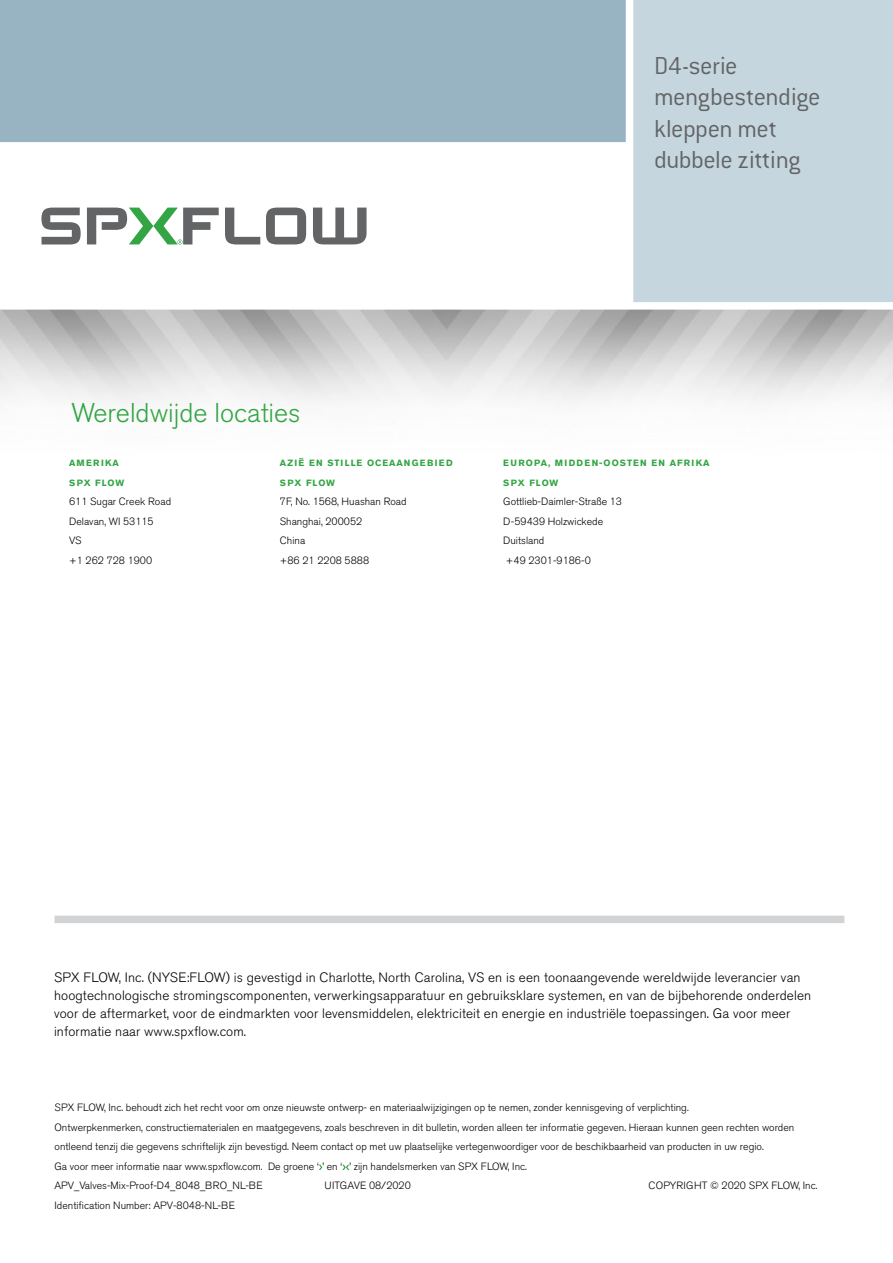
<style>
.page{position:relative;width:893px;height:1263px;background:#fff}
.page>*{position:absolute;margin:0;border:0;box-sizing:border-box;transform-origin:0 0}
.t1{font:300 27px/31.5px "Conduit ITC Std";letter-spacing:-.015em;color:#636466}
.t2{font:300 27px "Akzidenz Grotesk BE";color:#33a544}
.t3{font:300 13.5px/18px "Akzidenz Grotesk BE";letter-spacing:.01em;color:#000}
.t4{font:300 10.5px/19.5px "Akzidenz Grotesk BE";color:#000}
.t5{font:700 9px/19.5px "Akzidenz Grotesk BE";letter-spacing:.11em;color:#33a544}
</style>
<div class="page">
<div style="left:0;top:0;width:626px;height:146px;background:#98b4c2"></div>
<div style="left:631px;top:0;width:262px;height:306px;background:#c5d6df"></div>
<div style="left:0;top:142px;width:629px;height:8px;background:#fff"></div>
<div style="left:626px;top:0;width:7px;height:306px;background:#fff"></div>
<div style="left:0;top:302px;width:893px;height:8px;background:#fff"></div>
<svg style="left:41px;top:208px;width:40px;height:36px"></svg>
<svg style="left:266px;top:208px;width:40px;height:36px"></svg>
<svg style="left:225px;top:208px;width:35px;height:36px"></svg>
<svg style="left:313px;top:208px;width:54px;height:36px"></svg>
<svg style="left:87px;top:208px;width:132px;height:36px"></svg>
<div style="left:55px;top:916px;width:789px;height:7px;background:#d1d3d4"></div>
<svg style="left:319px;top:1165px;width:3px;height:5px"></svg>
<svg style="left:342px;top:1165px;width:7px;height:5px"></svg>
<h1 class="t1" style="left:654px;top:50px;width:168px">D4-serie mengbestendige kleppen met dubbele zitting</h1>
<h1 class="t2" style="left:71px;top:398px;width:231px">Wereldwijde locaties</h1>
<p class="t5" style="left:69px;top:453px;width:57px">AMERIKA<br>SPX FLOW</p>
<p class="t4" style="left:69px;top:492px;width:103px">611 Sugar Creek Road<br>Delavan, WI 53115<br>VS<br>+1 262 728 1900</p>
<p class="t5" style="left:280px;top:453px;width:174px">AZIË EN STILLE OCEAANGEBIED<br>SPX FLOW</p>
<p class="t4" style="left:280px;top:492px;width:128px">7F, No. 1568, Huashan Road<br>Shanghai, 200052<br>China<br>+86 21 2208 5888</p>
<p class="t5" style="left:503px;top:453px;width:208px">EUROPA, MIDDEN-OOSTEN EN AFRIKA<br>SPX FLOW</p>
<p class="t4" style="left:503px;top:492px;width:120px">Gottlieb-Daimler-Straße 13<br>D-59439 Holzwickede<br>Duitsland<br>+49 2301-9186-0</p>
<p class="t3" style="left:54px;top:969px;width:759px">SPX FLOW, Inc. (NYSE:FLOW) is gevestigd in Charlotte, North Carolina, VS en is een toonaangevende wereldwijde leverancier van hoogtechnologische stromingscomponenten, verwerkingsapparatuur en gebruiksklare systemen, en van de bijbehorende onderdelen voor de aftermarket, voor de eindmarkten voor levensmiddelen, elektriciteit en energie en industriële toepassingen. Ga voor meer informatie naar www.spxflow.com.</p>
<p class="t4" style="left:55px;top:1098px;width:741px">SPX FLOW, Inc. behoudt zich het recht voor om onze nieuwste ontwerp- en materiaalwijzigingen op te nemen, zonder kennisgeving of verplichting.<br>Ontwerpkenmerken, constructiematerialen en maatgegevens, zoals beschreven in dit bulletin, worden alleen ter informatie gegeven. Hieraan kunnen geen rechten worden ontleend tenzij die gegevens schriftelijk zijn bevestigd. Neem contact op met uw plaatselijke vertegenwoordiger voor de beschikbaarheid van producten in uw regio.<br>Ga voor meer informatie naar www.spxflow.com. De groene ‘ ’ en ‘ ’ zijn handelsmerken van SPX FLOW, Inc.<br>APV_Valves-Mix-Proof-D4_8048_BRO_NL-BE</p>
<p class="t4" style="left:325px;top:1176px;width:88px">UITGAVE 08/2020</p>
<p class="t4" style="left:649px;top:1176px;width:170px">COPYRIGHT © 2020 SPX FLOW, Inc.</p>
<p class="t4" style="left:55px;top:1196px;width:182px">Identification Number: APV-8048-NL-BE</p>
</div>
